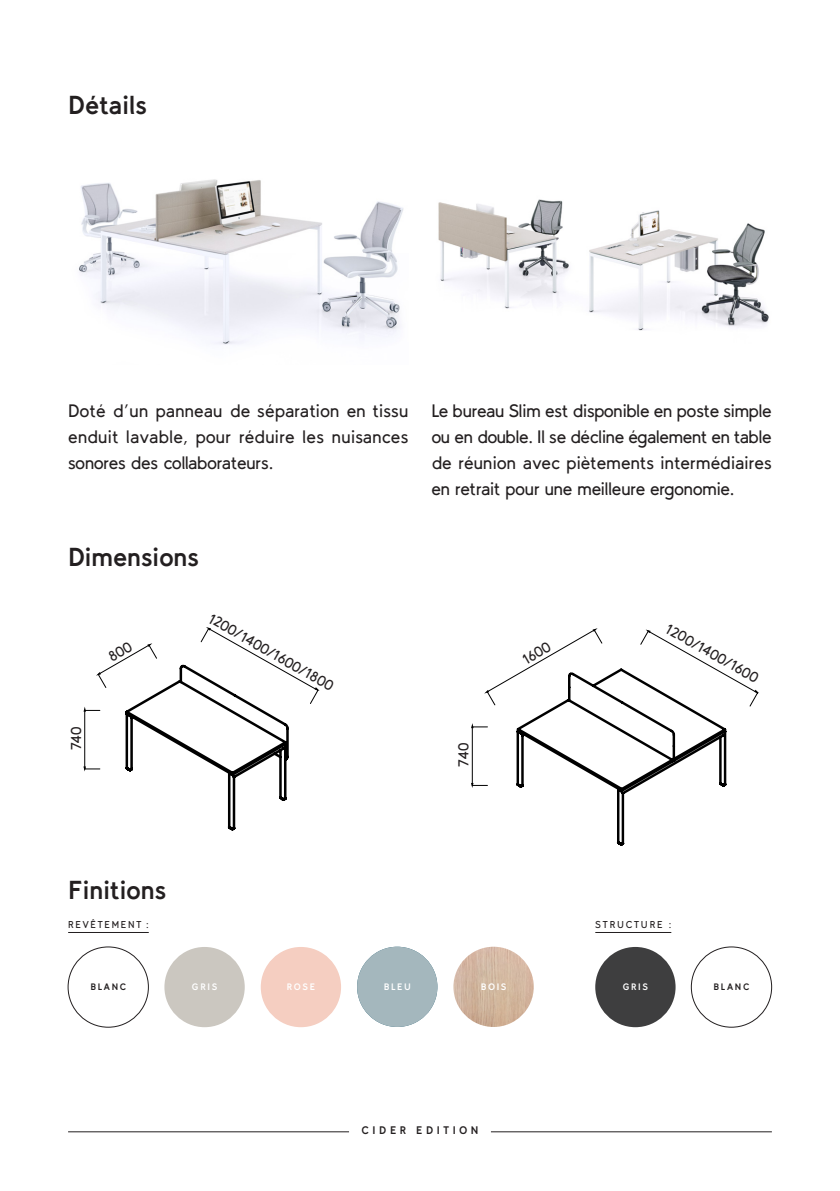
<style>
.page{position:relative;width:840px;height:1191px;background:#fff}
.page>*{position:absolute;margin:0;border:0;box-sizing:border-box;transform-origin:0 0}
.Titre_Designer{font:700 26px "Tilde";letter-spacing:-.01em;color:#231f20}
.Texte_courant{font:18px/26px "Tilde";letter-spacing:-.02em;color:#231f20;text-align:justify}
.t1{font:14.4px "Tilde";letter-spacing:-.05em;color:#231f20}
.t2{font:700 11px "Tilde";letter-spacing:.325em;color:#231f20}
.Texte_courant-2{font:10px "Tilde";letter-spacing:.18em;color:#231f20}
.Texte_courant-3{font:700 9.4px "Tilde";letter-spacing:.18em;color:#fff}
.Texte_courant-4{font:700 9.4px "Tilde";letter-spacing:.18em;color:#231f20}
</style>
<div class="page">
<hr style="left:68px;top:1131px;width:281px;height:1px;background:#231f20">
<hr style="left:490px;top:1131px;width:281px;height:1px;background:#231f20">
<hr style="left:68px;top:932px;width:81px;height:1px;background:#231f20">
<hr style="left:595px;top:932px;width:76px;height:1px;background:#231f20">
<div style="left:68px;top:946px;width:80px;height:81px;border:1px solid #231f20;border-radius:50%"></div>
<div style="left:357px;top:946px;width:80px;height:81px;background:#a4b7bd;border-radius:40px"></div>
<div style="left:164px;top:947px;width:80px;height:80px;background:#cbc7c0;border-radius:50%"></div>
<img style="left:453px;top:946px;width:80px;height:81px;border-radius:40px">
<div style="left:595px;top:947px;width:80px;height:80px;background:#3e3e3f;border-radius:50%"></div>
<div style="left:260px;top:947px;width:81px;height:80px;background:#f5cec1;border-radius:50%"></div>
<div style="left:690px;top:946px;width:81px;height:81px;border:1px solid #231f20;border-radius:50%"></div>
<img style="left:438px;top:199px;width:331px;height:132px">
<img style="left:79px;top:179px;width:325px;height:166px">
<svg style="left:471px;top:628px;width:287px;height:218px"></svg>
<svg style="left:83px;top:627px;width:236px;height:204px"></svg>
<p class="Titre_Designer" style="left:68px;top:89px;width:80px">Détails</p>
<p class="Texte_courant" style="left:68px;top:398px;width:342px">Doté d’un panneau de séparation en tissu enduit lavable, pour réduire les nuisances sonores des collaborateurs.</p>
<p class="Texte_courant" style="left:431px;top:398px;width:342px">Le bureau Slim est disponible en poste simple ou en double. Il se décline également en table de réunion avec piètements intermédiaires en retrait pour une meilleure ergonomie.</p>
<p class="Titre_Designer" style="left:68px;top:541px;width:133px">Dimensions</p>
<p class="t1" style="left:67px;top:750px;width:26px;rotate:-90deg">740</p>
<p class="t1" style="left:213px;top:610px;width:143px;rotate:29deg">1200/1400/1600/1800</p>
<p class="Titre_Designer" style="left:68px;top:874px;width:100px">Finitions</p>
<p class="t1" style="left:455px;top:767px;width:26px;rotate:-90deg">740</p>
<p class="t1" style="left:519px;top:653px;width:32px;rotate:-30deg">1600</p>
<p class="t1" style="left:670px;top:620px;width:106px;rotate:29deg">1200/1400/1600</p>
<p class="Texte_courant-2" style="left:68px;top:919px;width:82px">REVÊTEMENT :</p>
<p class="Texte_courant-2" style="left:595px;top:919px;width:77px">STRUCTURE :</p>
<p class="Texte_courant-4" style="left:90px;top:981px;width:37px">BLANC</p>
<p class="Texte_courant-3" style="left:192px;top:981px;width:27px">GRIS</p>
<p class="Texte_courant-3" style="left:286px;top:981px;width:30px">ROSE</p>
<p class="Texte_courant-3" style="left:383px;top:981px;width:28px">BLEU</p>
<p class="Texte_courant-3" style="left:480px;top:981px;width:27px">BOIS</p>
<p class="Texte_courant-3" style="left:622px;top:981px;width:27px">GRIS</p>
<p class="Texte_courant-4" style="left:713px;top:981px;width:37px">BLANC</p>
<p class="t2" style="left:361px;top:1124px;width:118px">CIDER EDITION</p>
</div>
